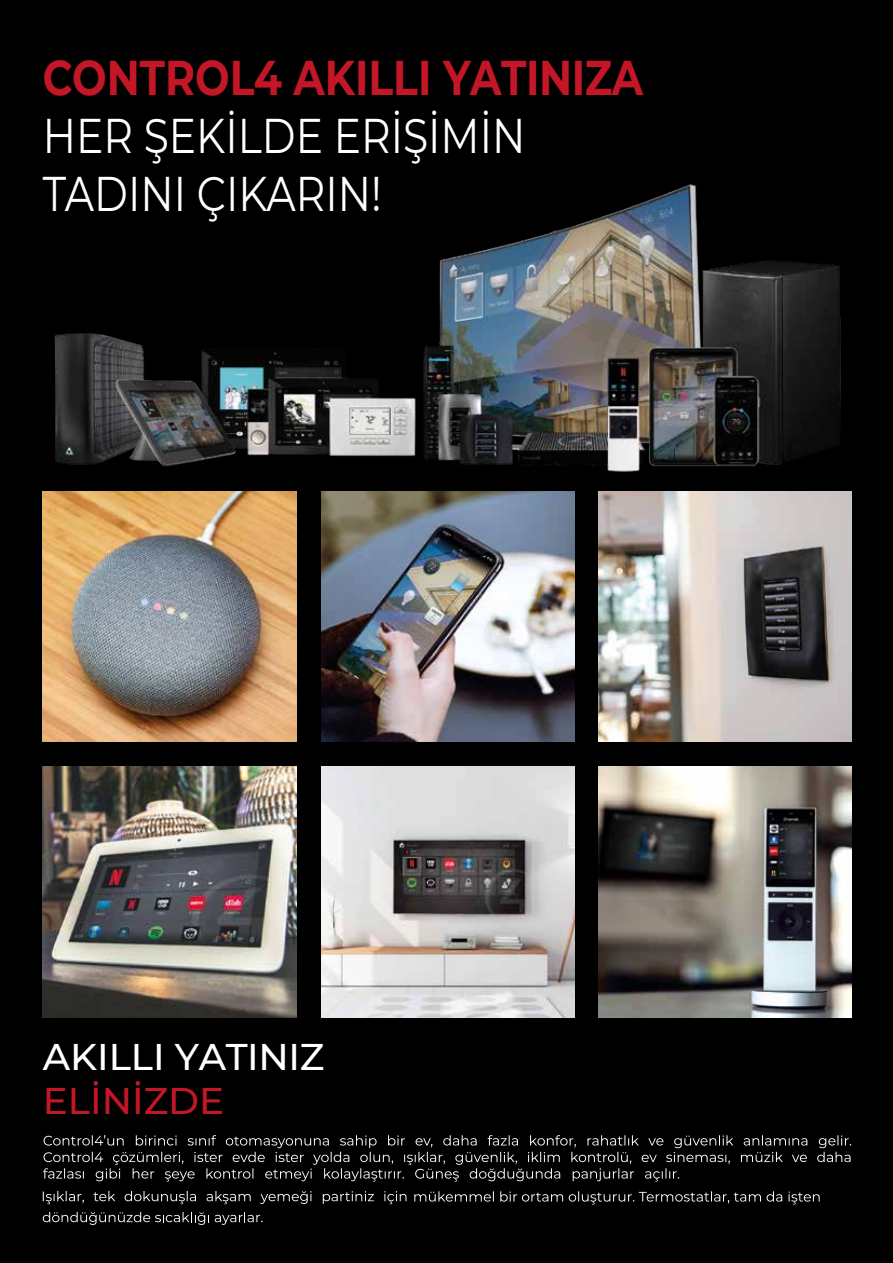
<style>
.page{position:relative;width:893px;height:1263px;background:#000001}
.page>*{position:absolute;margin:0;border:0;box-sizing:border-box;transform-origin:0 0}
.t1{font:48.6px/58.3px "Montserrat";color:#fff;scale:.84 1}
.t2{font:700 48.6px "Montserrat";color:#c31727;scale:.84 1}
.t3{font:500 37.05px "Montserrat";letter-spacing:-.01em;color:#fff}
.t4{font:500 37.05px "Montserrat";color:#c31727}
</style>
<div class="page">
<img style="left:43px;top:171px;width:807px;height:302px">
<svg style="left:43px;top:1135px;width:808px;height:46px;background:#1d1d1e"></svg>
<svg style="left:43px;top:1191px;width:363px;height:13px;background:#272728"></svg>
<svg style="left:414px;top:1191px;width:406px;height:13px;background:#282829"></svg>
<img style="left:599px;top:491px;width:253px;height:251px">
<img style="left:43px;top:491px;width:253px;height:251px">
<img style="left:43px;top:766px;width:253px;height:251px">
<img style="left:321px;top:766px;width:253px;height:251px">
<img style="left:599px;top:766px;width:253px;height:251px">
<img style="left:321px;top:491px;width:253px;height:251px">
<svg style="left:215px;top:1212px;width:48px;height:13px"></svg>
<svg style="left:43px;top:1212px;width:166px;height:13px;background:#2f2f30"></svg>
<p class="t2" style="left:43px;top:42px;width:716px">CONTROL4 AKILLI YATINIZA</p>
<p class="t1" style="left:43px;top:105px;width:576px">HER ŞEKİLDE ERİŞİMİN<br>TADINI ÇIKARIN!</p>
<p class="t3" style="left:43px;top:1031px;width:283px">AKILLI YATINIZ</p>
<p class="t4" style="left:43px;top:1075px;width:183px">ELİNİZDE</p>
</div>
